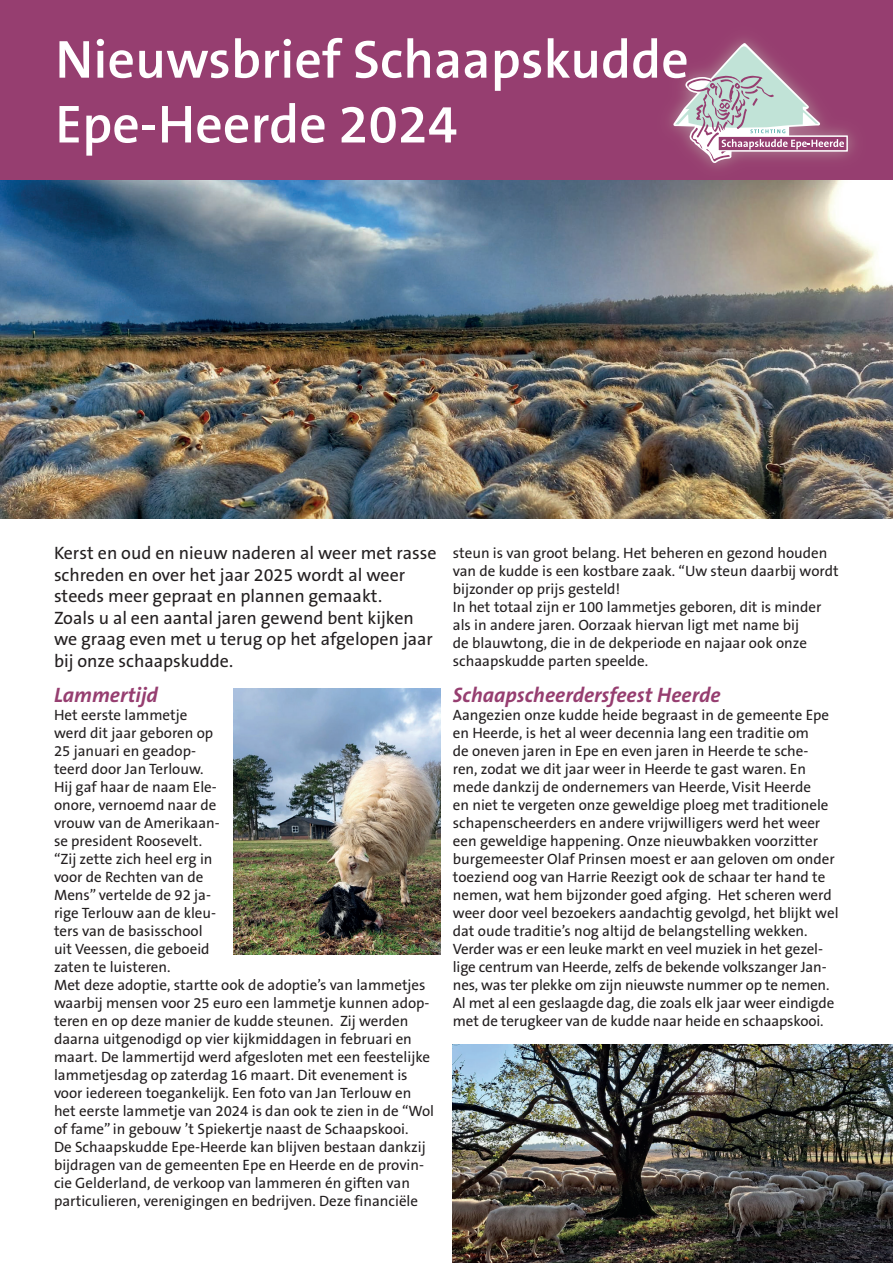
<style>
.page{position:relative;width:893px;height:1263px;background:#fff}
.page>*{position:absolute;margin:0;border:0;box-sizing:border-box;transform-origin:0 0}
.t1{font:600 54px/64.8px "The Sans B6";color:#fff}
.t2{font:italic 700 21px "The Sans B7";color:#963e70}
.t3{font:18px/21.6px "The Sans B5 Plain";color:#231f20}
.t4{font:15px/18px "The Sans B5 Plain";color:#231f20}
</style>
<div class="page">
<div style="left:0;top:0;width:893px;height:181px;background:#963e70"></div>
<img style="left:669px;top:38px;width:186px;height:131px">
<img style="left:652px;top:38px;width:37px;height:53px">
<svg style="left:673px;top:43px;width:175px;height:120px"></svg>
<img style="left:233px;top:689px;width:207px;height:265px">
<img style="left:453px;top:1044px;width:440px;height:219px">
<img style="left:0;top:180px;width:893px;height:338px">
<h1 class="t1" style="left:55px;top:29px;width:635px">Nieuwsbrief Schaapskudde<br>Epe-Heerde 2024</h1>
<p class="t3" style="left:54px;top:543px;width:384px">Kerst en oud en nieuw naderen al weer met rasse schreden en over het jaar 2025 wordt al weer steeds meer gepraat en plannen gemaakt.<br>Zoals u al een aantal jaren gewend bent kijken we graag even met u terug op het afgelopen jaar bij onze schaapskudde.</p>
<h2 class="t2" style="left:54px;top:684px;width:105px">Lammertijd</h2>
<p class="t4" style="left:54px;top:706px;width:382px">Het eerste lammetje<br>werd dit jaar geboren op<br>25 januari en geadop-<br>teerd door Jan Terlouw.<br>Hij gaf haar de naam Ele-<br>onore, vernoemd naar de<br>vrouw van de Amerikaan-<br>se president Roosevelt.<br>“Zij zette zich heel erg in<br>voor de Rechten van de<br>Mens” vertelde de 92 ja-<br>rige Terlouw aan de kleu-<br>ters van de basisschool<br>uit Veessen, die geboeid<br>zaten te luisteren.<br>Met deze adoptie, startte ook de adoptie’s van lammetjes waarbij mensen voor 25 euro een lammetje kunnen adop&shy;teren en op deze manier de kudde steunen. Zij werden daarna uitgenodigd op vier kijkmiddagen in februari en maart. De lammertijd werd afgesloten met een feestelijke lammetjesdag op zaterdag 16 maart. Dit evenement is voor iedereen toegankelijk. Een foto van Jan Terlouw en het eerste lammetje van 2024 is dan ook te zien in de “Wol of fame” in gebouw ’t Spiekertje naast de Schaapskooi.<br>De Schaapskudde Epe-Heerde kan blijven bestaan dankzij bijdragen van de gemeenten Epe en Heerde en de provin&shy;cie Gelderland, de verkoop van lammeren én giften van particulieren, verenigingen en bedrijven. Deze financiële</p>
<p class="t4" style="left:453px;top:544px;width:387px">steun is van groot belang. Het beheren en gezond houden van de kudde is een kostbare zaak. “Uw steun daarbij wordt bijzonder op prijs gesteld!<br>In het totaal zijn er 100 lammetjes geboren, dit is minder als in andere jaren. Oorzaak hiervan ligt met name bij<br>de blauwtong, die in de dekperiode en najaar ook onze schaapskudde parten speelde.</p>
<h2 class="t2" style="left:453px;top:684px;width:269px">Schaapscheerdersfeest Heerde</h2>
<p class="t4" style="left:453px;top:706px;width:387px">Aangezien onze kudde heide begraast in de gemeente Epe en Heerde, is het al weer decennia lang een traditie om<br>de oneven jaren in Epe en even jaren in Heerde te sche-<br>ren, zodat we dit jaar weer in Heerde te gast waren. En mede dankzij de ondernemers van Heerde, Visit Heerde<br>en niet te vergeten onze geweldige ploeg met traditionele schapenscheerders en andere vrijwilligers werd het weer een geweldige happening. Onze nieuwbakken voorzitter burgemeester Olaf Prinsen moest er aan geloven om onder toeziend oog van Harrie Reezigt ook de schaar ter hand te nemen, wat hem bijzonder goed afging. Het scheren werd weer door veel bezoekers aandachtig gevolgd, het blijkt wel dat oude traditie’s nog altijd de belangstelling wekken.<br>Verder was er een leuke markt en veel muziek in het gezel&shy;lige centrum van Heerde, zelfs de bekende volkszanger Jan&shy;nes, was ter plekke om zijn nieuwste nummer op te nemen.<br>Al met al een geslaagde dag, die zoals elk jaar weer eindigde met de terugkeer van de kudde naar heide en schaapskooi.</p>
</div>
